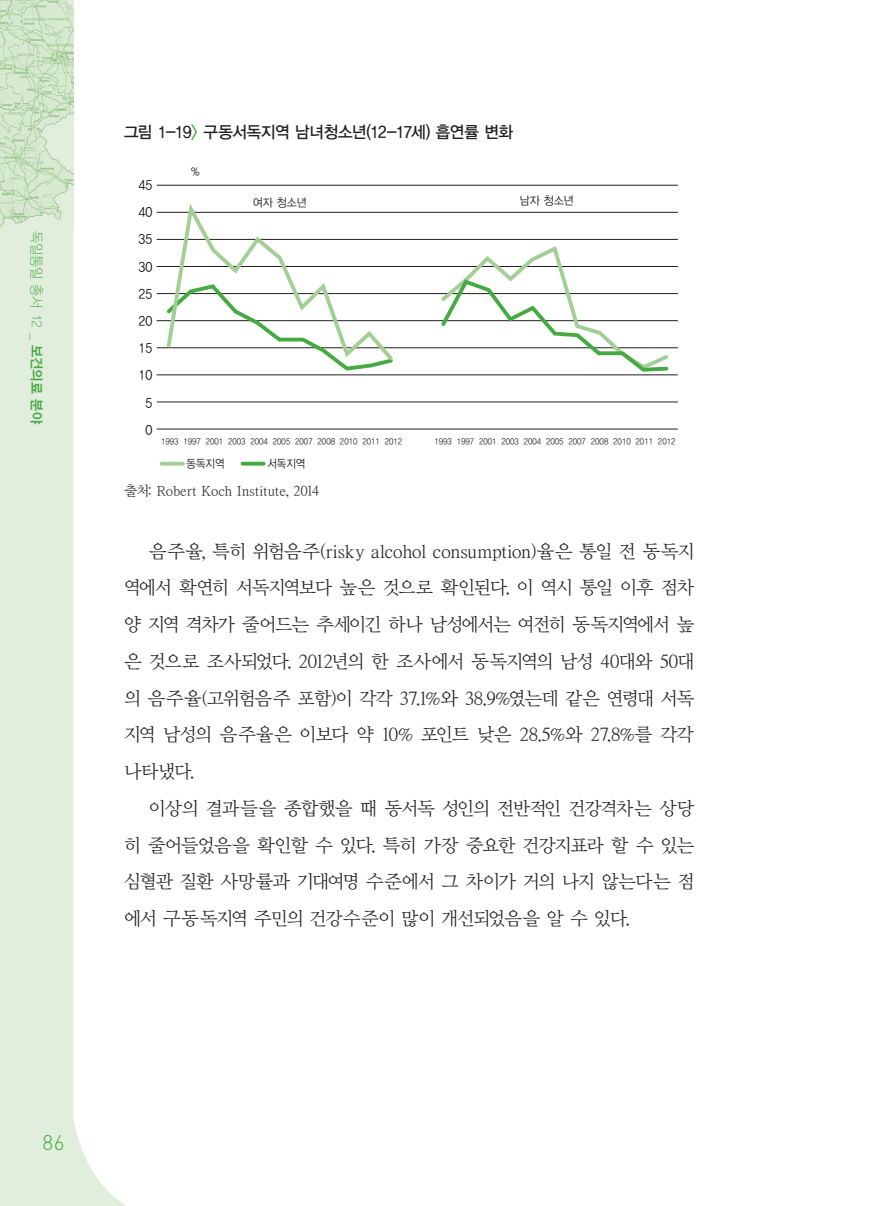
<style>
.page{position:relative;width:893px;height:1206px;background:#fff}
.page>*{position:absolute;margin:0;border:0;box-sizing:border-box;transform-origin:0 0}
.t1{font:300 21px "DIN Pro";color:#46aa42}
.본문{font:18.72px/36.8px "Ymjo 420";letter-spacing:-.115em;color:#231f20;text-align:justify}
.그림제목{font:16.62px "YDIYGO330";letter-spacing:-.025em;color:#231f20;scale:.95 1}
.자료{font:14px "Ymjo 420";letter-spacing:-.05em;color:#231f20}
.t2{font:14px "YDIYGO310";letter-spacing:-.03em;color:#46aa42;scale:.95 1}
.t3{font:13.47px "YDIYGO320";color:#050504;scale:.92 1}
.t4{font:11.55px "YDIYGO320";color:#231f20;scale:.95 1}
.t5{font:11.38px "YDIYGO320";color:#231f20;scale:.9 1}
.t6{font:8.58px "YDIYGO320";color:#231f20;scale:.9 1}
.s1{font-family:"YDIYGO340"}
.s2{color:#46aa42}
</style>
<div class="page">
<svg style="left:0;top:0;width:124px;height:1205px;fill:#e0eedb"></svg>
<img style="left:0;top:0;width:73px;height:230px">
<hr style="left:157px;top:293px;width:521px;height:1px;background:#231f20">
<hr style="left:157px;top:320px;width:521px;height:1px;background:#231f20">
<hr style="left:157px;top:347px;width:521px;height:1px;background:#231f20">
<hr style="left:157px;top:374px;width:521px;height:1px;background:#231f20">
<hr style="left:157px;top:401px;width:521px;height:1px;background:#231f20">
<hr style="left:157px;top:266px;width:521px;height:1px;background:#231f20">
<hr style="left:157px;top:239px;width:521px;height:1px;background:#231f20">
<hr style="left:157px;top:185px;width:521px;height:1px;background:#231f20">
<hr style="left:157px;top:212px;width:521px;height:1px;background:#231f20">
<hr style="left:157px;top:428px;width:521px;height:1px;background:#231f20">
<hr style="left:242px;top:462px;width:22px;height:3px;background:#46aa42">
<hr style="left:162px;top:462px;width:21px;height:3px;background:#a3ce95">
<svg style="left:163px;top:203px;width:233px;height:168px"></svg>
<svg style="left:438px;top:246px;width:233px;height:126px"></svg>
<p class="t2" style="left:44px;top:231px;width:205px;rotate:90deg">독일통일 총서 12 _ <span class="s1">보건의료 분야</span></p>
<p class="그림제목" style="left:124px;top:123px;width:411px">그림 1-19<span class="s2">&gt;</span> 구동서독지역 남녀청소년(12-17세) 흡연률 변화</p>
<p class="t3" style="left:138px;top:178px;width:17px">45</p>
<p class="t3" style="left:138px;top:205px;width:17px">40</p>
<p class="t3" style="left:138px;top:232px;width:17px">35</p>
<p class="t3" style="left:138px;top:259px;width:17px">30</p>
<p class="t3" style="left:138px;top:286px;width:17px">25</p>
<p class="t3" style="left:138px;top:313px;width:17px">20</p>
<p class="t3" style="left:138px;top:341px;width:17px">15</p>
<p class="t3" style="left:138px;top:368px;width:17px">10</p>
<p class="t3" style="left:145px;top:395px;width:9px">5</p>
<p class="t3" style="left:145px;top:422px;width:9px">0</p>
<p class="t4" style="left:191px;top:165px;width:10px">%</p>
<p class="t4" style="left:253px;top:196px;width:58px">여자 청소년</p>
<p class="t4" style="left:520px;top:194px;width:58px">남자 청소년</p>
<p class="t6" style="left:161px;top:437px;width:269px">1993 1997 2001 2003 2004 2005 2007 2008 2010 2011 2012</p>
<p class="t6" style="left:434px;top:437px;width:269px">1993 1997 2001 2003 2004 2005 2007 2008 2010 2011 2012</p>
<p class="t5" style="left:187px;top:457px;width:44px">동독지역</p>
<p class="t5" style="left:267px;top:457px;width:44px">서독지역</p>
<p class="자료" style="left:124px;top:483px;width:197px">출처: Robert Koch Institute, 2014</p>
<p class="본문" style="left:123px;top:533px;width:574px;text-indent:25px">음주율, 특히 위험음주(risky alcohol consumption)율은 통일 전 동독지 역에서 확연히 서독지역보다 높은 것으로 확인된다. 이 역시 통일 이후 점차 양 지역 격차가 줄어드는 추세이긴 하나 남성에서는 여전히 동독지역에서 높 은 것으로 조사되었다. 2012년의 한 조사에서 동독지역의 남성 40대와 50대 의 음주율(고위험음주 포함)이 각각 37.1%와 38.9%였는데 같은 연령대 서독 지역 남성의 음주율은 이보다 약 10% 포인트 낮은 28.5%와 27.8%를 각각 나타냈다.</p>
<p class="본문" style="left:123px;top:790px;width:574px;text-indent:25px">이상의 결과들을 종합했을 때 동서독 성인의 전반적인 건강격차는 상당 히 줄어들었음을 확인할 수 있다. 특히 가장 중요한 건강지표라 할 수 있는 심혈관 질환 사망률과 기대여명 수준에서 그 차이가 거의 나지 않는다는 점 에서 구동독지역 주민의 건강수준이 많이 개선되었음을 알 수 있다.</p>
<p class="t1" style="left:42px;top:1127px;width:23px">86</p>
</div>
